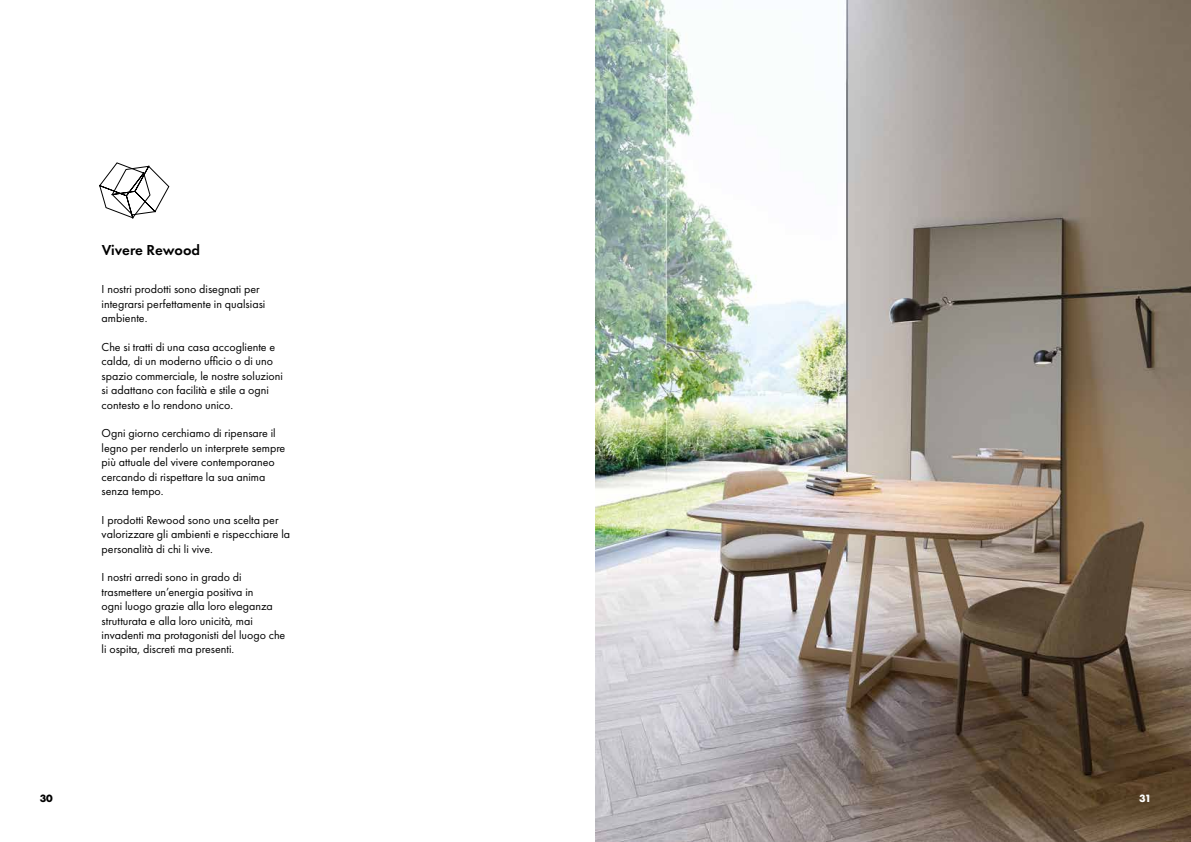
<style>
.page{position:relative;width:1191px;height:842px;background:#fff}
.page>*{position:absolute;margin:0;border:0;box-sizing:border-box;transform-origin:0 0}
.t1{font:600 15px "Futura PT";color:#000}
.t2{font:12px/14.4px "Futura PT";color:#000}
.t3{font:700 11px "Futura PT";color:#000}
.t4{font:700 11px "Futura PT";color:#fff}
</style>
<div class="page">
<img style="left:595px;top:0;width:596px;height:842px">
<svg style="left:99px;top:163px;width:70px;height:55px"></svg>
<p class="t1" style="left:102px;top:241px;width:100px">Vivere Rewood</p>
<p class="t2" style="left:102px;top:282px;width:165px">I nostri prodotti sono disegnati per integrarsi perfettamente in qualsiasi ambiente.</p>
<p class="t2" style="left:102px;top:340px;width:183px">Che si tratti di una casa accogliente e calda, di un moderno ufficio o di uno spazio commerciale, le nostre soluzioni si adattano con facilità e stile a ogni contesto e lo rendono unico.</p>
<p class="t2" style="left:102px;top:426px;width:185px">Ogni giorno cerchiamo di ripensare il legno per renderlo un interprete sempre più attuale del vivere contemporaneo cercando di rispettare la sua anima senza tempo.</p>
<p class="t2" style="left:102px;top:512px;width:190px">I prodotti Rewood sono una scelta per valorizzare gli ambienti e rispecchiare la personalità di chi li vive.</p>
<p class="t2" style="left:102px;top:570px;width:185px">I nostri arredi sono in grado di trasmettere un’energia positiva in<br>ogni luogo grazie alla loro eleganza strutturata e alla loro unicità, mai invadenti ma protagonisti del luogo che li ospita, discreti ma presenti.</p>
<p class="t3" style="left:40px;top:791px;width:15px">30</p>
<p class="t4" style="left:1139px;top:791px;width:14px">31</p>
</div>
